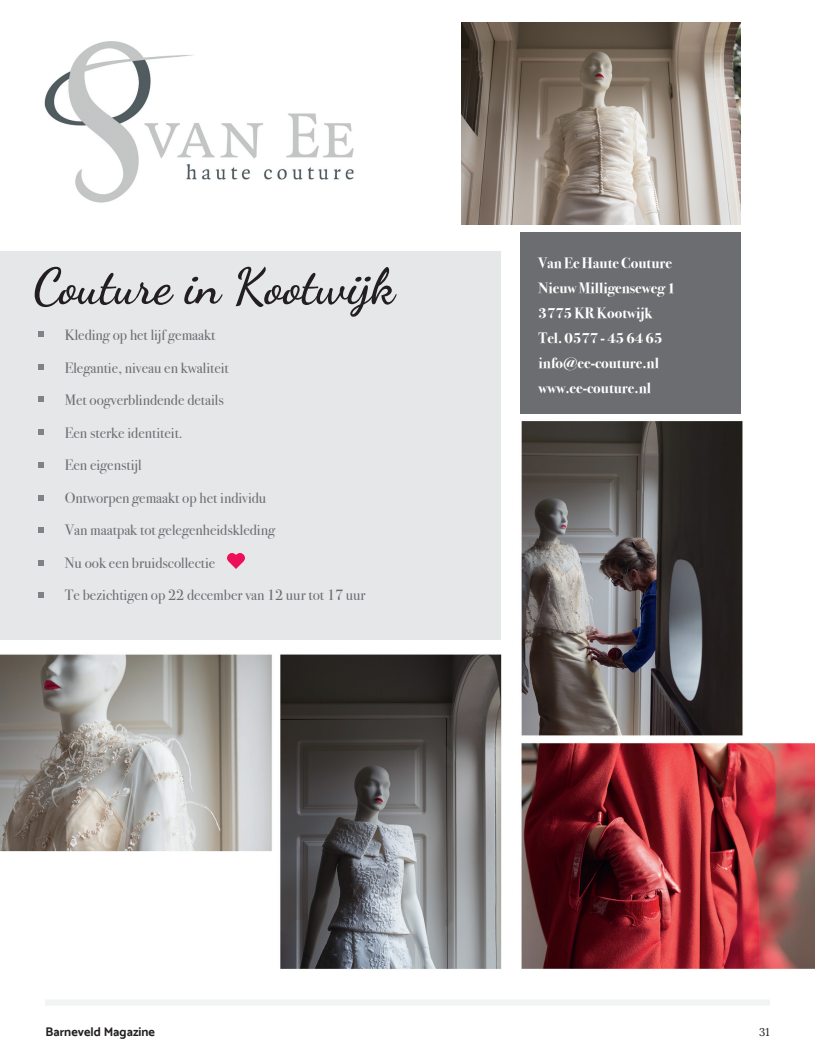
<style>
.page{position:relative;width:815px;height:1063px;background:#fff}
.page>*{position:absolute;margin:0;border:0;box-sizing:border-box;transform-origin:0 0}
.t1{font:700 50px "Dancing Script";color:#231f20}
.t2{font:15px "Bodoni Svty Two ITCTT";color:#6c6d70}
.t3{font:700 15px "Bodoni Svty Two ITCTT";color:#fff}
.t4{font:12.5px "Mosk Bold 700";color:#231f20}
.t5{font:11.25px "Lora";color:#231f20}
</style>
<div class="page">
<div style="left:45px;top:999px;width:725px;height:7px;background:#f2f3f4"></div>
<img style="left:0;top:402px;width:815px;height:567px">
<img style="left:44px;top:41px;width:310px;height:162px">
<div style="left:0;top:251px;width:501px;height:389px;background:#e6e7e9"></div>
<div style="left:521px;top:232px;width:220px;height:182px;background:#6c6d70"></div>
<img style="left:461px;top:22px;width:280px;height:202px">
<svg style="left:38px;top:332px;width:5px;height:5px"></svg>
<svg style="left:38px;top:463px;width:5px;height:5px"></svg>
<svg style="left:38px;top:397px;width:5px;height:5px"></svg>
<svg style="left:38px;top:528px;width:5px;height:5px"></svg>
<svg style="left:38px;top:364px;width:5px;height:6px"></svg>
<svg style="left:38px;top:496px;width:5px;height:5px"></svg>
<svg style="left:38px;top:430px;width:5px;height:5px"></svg>
<svg style="left:38px;top:561px;width:5px;height:5px"></svg>
<svg style="left:38px;top:592px;width:5px;height:6px"></svg>
<img style="left:227px;top:553px;width:18px;height:16px">
<p class="t1" style="left:33px;top:255px;width:363px">Couture in Kootwijk</p>
<p class="t2" style="left:65px;top:323px;width:152px">Kleding op het lijf gemaakt</p>
<p class="t2" style="left:65px;top:355px;width:166px">Elegantie, niveau en kwaliteit</p>
<p class="t2" style="left:65px;top:388px;width:161px">Met oogverblindende details</p>
<p class="t2" style="left:65px;top:420px;width:120px">Een sterke identiteit.</p>
<p class="t2" style="left:65px;top:453px;width:78px">Een eigenstijl</p>
<p class="t2" style="left:65px;top:485px;width:203px">Ontworpen gemaakt op het individu</p>
<p class="t2" style="left:65px;top:518px;width:212px">Van maatpak tot gelegenheidskleding</p>
<p class="t2" style="left:65px;top:550px;width:152px">Nu ook een bruidscollectie</p>
<p class="t2" style="left:65px;top:583px;width:302px">Te bezichtigen op 22 december van 12 uur tot 17 uur</p>
<p class="t3" style="left:539px;top:250px;width:135px">Van Ee Haute Couture</p>
<p class="t3" style="left:539px;top:275px;width:138px">Nieuw Milligenseweg 1</p>
<p class="t3" style="left:539px;top:300px;width:115px">3775 KR Kootwijk</p>
<p class="t3" style="left:539px;top:325px;width:125px">Tel. 0577 - 45 64 65</p>
<p class="t3" style="left:539px;top:350px;width:122px">info@ee-couture.nl</p>
<p class="t3" style="left:539px;top:375px;width:114px">www.ee-couture.nl</p>
<p class="t4" style="left:46px;top:1024px;width:111px">Barneveld Magazine</p>
<p class="t5" style="left:759px;top:1025px;width:12px">31</p>
</div>
